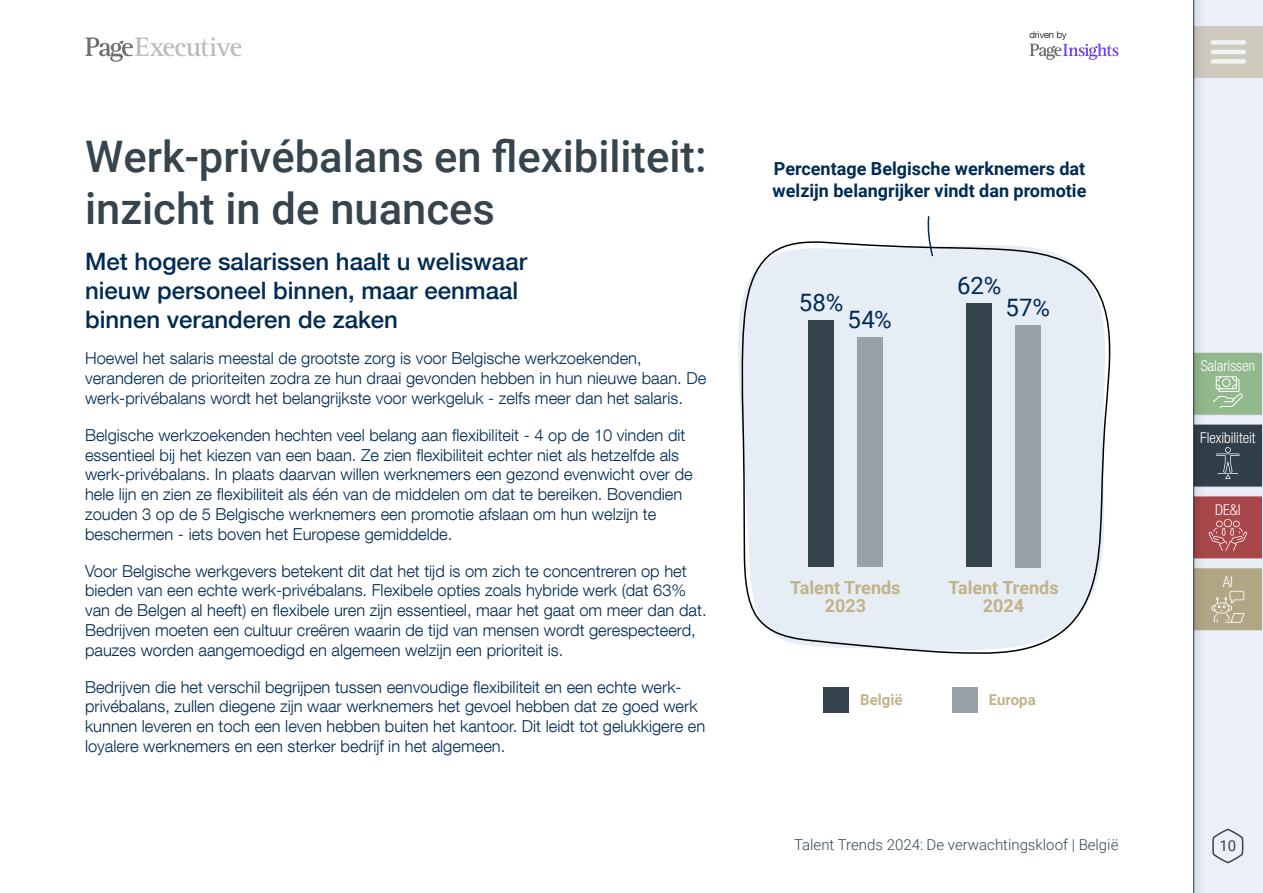
<style>
.page{position:relative;width:1263px;height:893px;background:#fff}
.page>*{position:absolute;margin:0;border:0;box-sizing:border-box;transform-origin:0 0}
.t1{font:500 43.5px/52.2px "Roboto";color:#36444d}
.t2{font:500 24px/28.8px "Helvetica Neue LT Com";color:#002b54}
.t3{font:24px "Roboto";letter-spacing:.005em;color:#002b54}
.t4{font:700 18px/21.6px "Roboto";color:#002b54}
.t5{font:700 18px/18px "Roboto";color:#c1b389;text-align:center}
.t6{font:300 16.5px/19.8px "Helvetica Neue LT Com";color:#002b54}
.t7{font:300 15px "Roboto";color:#36444d}
.t8{font:300 condensed 15px "Helvetica Neue LT Com";color:#fff}
.t9{font:700 15px "Roboto";color:#c1b389}
.t10{font:15px "Roboto";color:#36444d}
.t11{font:300 9.45px "Helvetica Neue LT Com";color:#000}
</style>
<div class="page">
<div style="left:1179px;top:0;width:84px;height:893px;background:#000;opacity:.2"></div>
<div style="left:1193px;top:352px;width:70px;height:64px;background:#92b88d;border:1px solid #fff"></div>
<svg style="left:1213px;top:376px;width:30px;height:33px"></svg>
<div style="left:1193px;top:424px;width:70px;height:63px;background:#36444d"></div>
<svg style="left:1216px;top:447px;width:23px;height:32px"></svg>
<div style="left:1193px;top:495px;width:70px;height:64px;background:#a8464a;border:1px solid #fff"></div>
<svg style="left:1208px;top:519px;width:39px;height:32px"></svg>
<div style="left:1193px;top:567px;width:70px;height:64px;background:#b2a785;border:1px solid #fff"></div>
<svg style="left:1211px;top:591px;width:33px;height:32px"></svg>
<svg style="left:1213px;top:829px;width:30px;height:34px"></svg>
<div style="left:1194px;top:26px;width:69px;height:51px;background:linear-gradient(to right,#cbc7bc,#d2cdc1)"></div>
<div style="left:1213px;top:40px;width:31px;height:5px;background:#f1f2f3"></div>
<hr style="left:1213px;top:50px;width:31px;height:4px;background:#f1f2f3">
<div style="left:1213px;top:59px;width:31px;height:5px;background:#f1f2f3"></div>
<svg style="left:741px;top:241px;width:370px;height:413px;background:#e4eaf1"></svg>
<div style="left:808px;top:321px;width:26px;height:246px;background:#36444d"></div>
<div style="left:857px;top:338px;width:25px;height:229px;background:#9aa1a6"></div>
<div style="left:966px;top:304px;width:26px;height:263px;background:#36444d"></div>
<div style="left:1015px;top:325px;width:25px;height:242px;background:#9aa1a6"></div>
<svg style="left:927px;top:216px;width:7px;height:42px"></svg>
<div style="left:823px;top:687px;width:26px;height:26px;background:#36444d"></div>
<div style="left:952px;top:687px;width:25px;height:26px;background:#9aa1a6"></div>
<svg style="left:1029px;top:43px;width:89px;height:17px"></svg>
<svg style="left:85px;top:37px;width:156px;height:25px"></svg>
<h1 class="t1" style="left:85px;top:129px;width:623px">Werk-privébalans en flexibiliteit: inzicht in de nuances</h1>
<h2 class="t2" style="left:85px;top:247px;width:444px">Met hogere salarissen haalt u weliswaar nieuw personeel binnen, maar eenmaal binnen veranderen de zaken</h2>
<p class="t6" style="left:85px;top:348px;width:623px">Hoewel het salaris meestal de grootste zorg is voor Belgische werkzoekenden, veranderen de prioriteiten zodra ze hun draai gevonden hebben in hun nieuwe baan. De werk-privébalans wordt het belangrijkste voor werkgeluk - zelfs meer dan het salaris.</p>
<p class="t6" style="left:85px;top:425px;width:609px">Belgische werkzoekenden hechten veel belang aan flexibiliteit - 4 op de 10 vinden dit essentieel bij het kiezen van een baan. Ze zien flexibiliteit echter niet als hetzelfde als werk-privébalans. In plaats daarvan willen werknemers een gezond evenwicht over de hele lijn en zien ze flexibiliteit als één van de middelen om dat te bereiken. Bovendien zouden 3 op de 5 Belgische werknemers een promotie afslaan om hun welzijn te beschermen - iets boven het Europese gemiddelde.</p>
<p class="t6" style="left:85px;top:560px;width:623px">Voor Belgische werkgevers betekent dit dat het tijd is om zich te concentreren op het bieden van een echte werk-privébalans. Flexibele opties zoals hybride werk (dat 63% van de Belgen al heeft) en flexibele uren zijn essentieel, maar het gaat om meer dan dat.<br>Bedrijven moeten een cultuur creëren waarin de tijd van mensen wordt gerespecteerd, pauzes worden aangemoedigd en algemeen welzijn een prioriteit is.</p>
<p class="t6" style="left:85px;top:676px;width:622px">Bedrijven die het verschil begrijpen tussen eenvoudige flexibiliteit en een echte werk&shy;privébalans, zullen diegene zijn waar werknemers het gevoel hebben dat ze goed werk kunnen leveren en toch een leven hebben buiten het kantoor. Dit leidt tot gelukkigere en loyalere werknemers en een sterker bedrijf in het algemeen.</p>
<p class="t11" style="left:1029px;top:29px;width:39px">driven by</p>
<p class="t4" style="left:772px;top:157px;width:315px">Percentage Belgische werknemers dat welzijn belangrijker vindt dan promotie</p>
<h2 class="t3" style="left:799px;top:286px;width:46px">58%</h2>
<h2 class="t3" style="left:847px;top:303px;width:46px">54%</h2>
<h2 class="t3" style="left:957px;top:269px;width:46px">62%</h2>
<h2 class="t3" style="left:1005px;top:290px;width:46px">57%</h2>
<p class="t5" style="left:790px;top:578px;width:112px">Talent Trends<br>2023</p>
<p class="t5" style="left:948px;top:578px;width:112px">Talent Trends<br>2024</p>
<p class="t9" style="left:860px;top:689px;width:44px">België</p>
<p class="t9" style="left:989px;top:689px;width:48px">Europa</p>
<p class="t7" style="left:794px;top:834px;width:326px">Talent Trends 2024: De verwachtingskloof | België</p>
<p class="t8" style="left:1201px;top:357px;width:56px">Salarissen</p>
<p class="t8" style="left:1200px;top:429px;width:57px">Flexibiliteit</p>
<p class="t8" style="left:1215px;top:501px;width:27px">DE&amp;I</p>
<p class="t8" style="left:1223px;top:573px;width:12px">AI</p>
<p class="t10" style="left:1219px;top:835px;width:18px">10</p>
</div>
